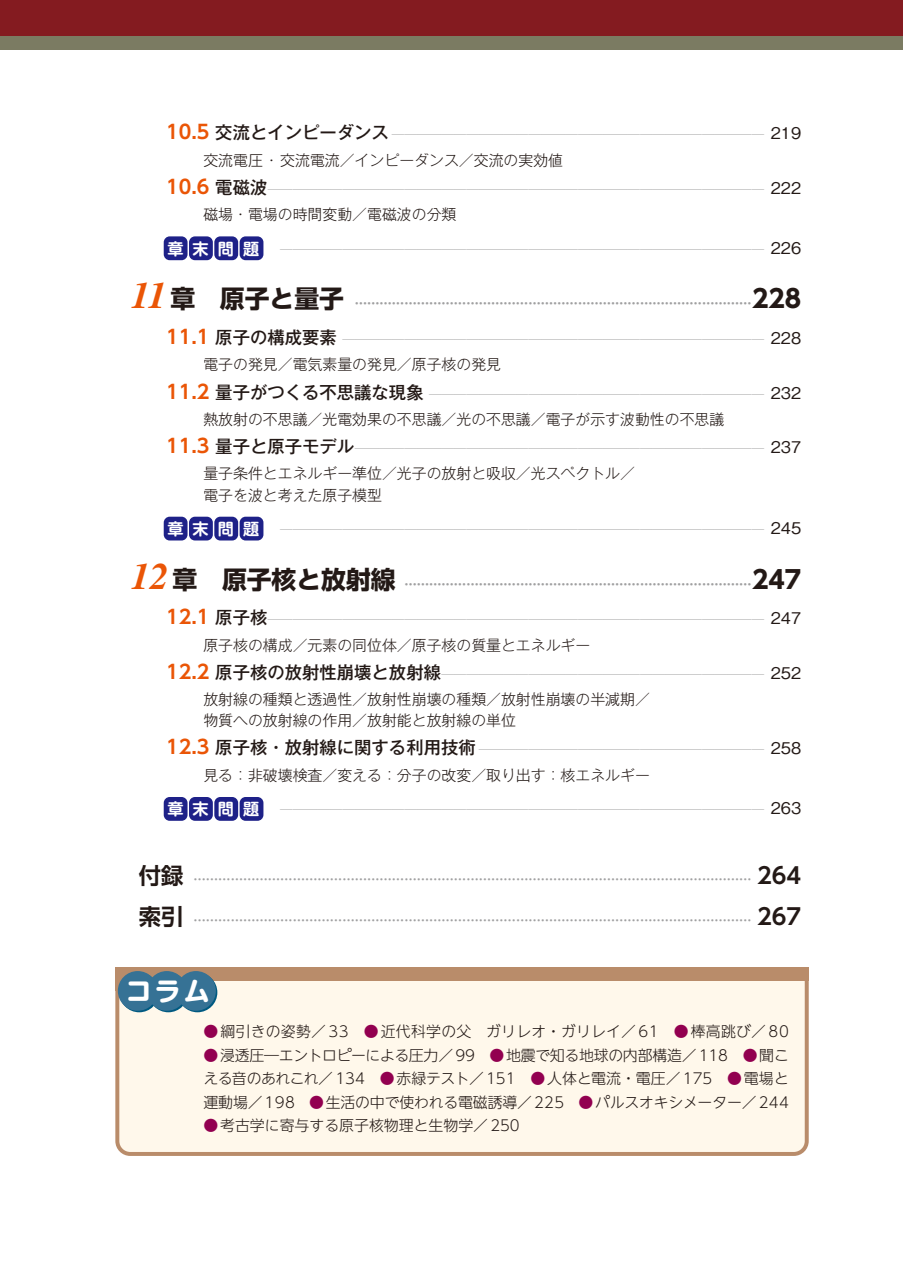
<style>
.page{position:relative;width:903px;height:1275px;background:#fff}
.page>*{position:absolute;margin:0;border:0;box-sizing:border-box;transform-origin:0 0}
.t1{font:26.07px "Shin M Go Pr 6 Bold 90 pv RKSJ H";color:#fff}
.t2{font:16.1px "UD Shin M Go Pr 6 N De Bold 90 pv RKSJ H";letter-spacing:.57em;color:#fff}
.t3{font:14.88px/21.2px "Gothic MB101 Pr 6 Light 90 pv RKSJ H";color:#231916}
.t4{font:14.88px/23.6px "UD Shin Go NT Pr 6 Light 90 pv RKSJ H";color:#231916}
.t5{font:14.88px "UD Shin Go NT Pr 6 Light 90 pv RKSJ H";letter-spacing:.02em;color:#231916}
.t6{font:12.42px "Gothic MB101 Pr 6 Medium 90 pv RKSJ H";color:#a0a0a1}
.t7{font:12.42px "UD Shin Go NT Pr 6 De Bold 90 pv RKSJ H";color:#a0a0a1}
.t8{font:12.42px "UD Shin Go NT Pr 6 Bold 90 pv RKSJ H";color:#a0a0a1}
.s1{font-family:"UD Shin Go NT Pr 6 De Bold 90 pv RKSJ H";font-size:19.07px;color:#ea5506}
.s2{font-size:17.32px;color:#231916}
.s3{font-family:"Gothic BBB Pr 6 Medium 90 pv RKSJ H";font-size:16.1px;color:#231916}
.s4{font-family:"Times";font-weight:700;font-style:italic;font-size:37.27px;color:#ea5506}
.s5{font-size:24.85px;color:#231916}
.s6{font-size:22.4px;color:#231916}
.s7{color:#920050}
</style>
<div class="page">
<div style="left:0;top:0;width:903px;height:50px;background:#841b20"></div>
<div style="left:0;top:36px;width:903px;height:14px;background:#7b7b62"></div>
<div style="left:164px;top:236px;width:24px;height:24px;background:#1e2188;border-radius:6px"></div>
<div style="left:189px;top:236px;width:24px;height:24px;background:#1e2188;border-radius:6px"></div>
<div style="left:214px;top:236px;width:24px;height:24px;background:#1e2188;border-radius:6px"></div>
<div style="left:240px;top:236px;width:23px;height:24px;background:#1e2188;border-radius:6px"></div>
<div style="left:164px;top:517px;width:24px;height:23px;background:#1e2188;border-radius:6px"></div>
<div style="left:189px;top:517px;width:24px;height:23px;background:#1e2188;border-radius:6px"></div>
<div style="left:214px;top:517px;width:24px;height:23px;background:#1e2188;border-radius:6px"></div>
<div style="left:240px;top:517px;width:23px;height:23px;background:#1e2188;border-radius:6px"></div>
<div style="left:164px;top:797px;width:24px;height:24px;background:#1e2188;border-radius:6px"></div>
<div style="left:189px;top:797px;width:24px;height:24px;background:#1e2188;border-radius:6px"></div>
<div style="left:214px;top:797px;width:24px;height:24px;background:#1e2188;border-radius:6px"></div>
<div style="left:240px;top:797px;width:23px;height:24px;background:#1e2188;border-radius:6px"></div>
<div style="left:117px;top:969px;width:690px;height:185px;background:#fff8eb;border-radius:13px"></div>
<div style="left:115px;top:967px;width:694px;height:189px;border:4px solid #b98c6a;border-radius:13px"></div>
<svg style="left:115px;top:981px;width:5px;height:10px"></svg>
<div style="left:115px;top:967px;width:694px;height:14px;background:#b98c6a"></div>
<svg style="left:119px;top:972px;width:40px;height:40px"></svg>
<svg style="left:148px;top:972px;width:40px;height:40px"></svg>
<svg style="left:178px;top:972px;width:39px;height:40px"></svg>
<div style="left:118px;top:971px;width:40px;height:40px;background:#367295;border-radius:50%"></div>
<div style="left:147px;top:971px;width:40px;height:40px;background:#367295;border-radius:50%"></div>
<div style="left:176px;top:971px;width:40px;height:40px;background:#367295;border-radius:50%"></div>
<p class="t6" style="left:166px;top:130px;width:636px"><span class="s1">10.5</span> <span class="s2">交流とインピーダンス</span> ────────────────────────────── <span class="s3">219</span></p>
<p class="t3" style="left:203px;top:151px;width:361px">交流電圧 ・ 交流電流／インピーダンス／交流の実効値</p>
<p class="t6" style="left:166px;top:185px;width:636px"><span class="s1">10.6</span> <span class="s2">電磁波</span>──────────────────────────────────────── <span class="s3">222</span></p>
<p class="t3" style="left:203px;top:206px;width:254px">磁場・電場の時間変動／電磁波の分類</p>
<p class="t2" style="left:167px;top:242px;width:94px">章末問題</p>
<p class="t6" style="left:280px;top:244px;width:522px">─────────────────────────────────────── <span class="s3">226</span></p>
<p class="t8" style="left:131px;top:299px;width:671px"><span class="s4">11</span><span class="s5">章　原子と量子</span> ……………………………………………………………………………………<span class="s5">228</span></p>
<p class="t6" style="left:166px;top:335px;width:636px"><span class="s1">11.1</span> <span class="s2">原子の構成要素</span> ────────────────────────────────── <span class="s3">228</span></p>
<p class="t3" style="left:203px;top:356px;width:299px">電子の発見／電気素量の発見／原子核の発見</p>
<p class="t6" style="left:166px;top:389px;width:636px"><span class="s1">11.2</span> <span class="s2">量子がつくる不思議な現象</span> ─────────────────────────── <span class="s3">232</span></p>
<p class="t3" style="left:203px;top:411px;width:522px">熱放射の不思議／光電効果の不思議／光の不思議／電子が示す波動性の不思議</p>
<p class="t6" style="left:166px;top:444px;width:636px"><span class="s1">11.3</span> <span class="s2">量子と原子モデル</span>───────────────────────────────── <span class="s3">237</span></p>
<p class="t3" style="left:203px;top:465px;width:433px">量子条件とエネルギー準位／光子の放射と吸収／光スペクトル／電子を波と考えた原子模型</p>
<p class="t2" style="left:167px;top:523px;width:94px">章末問題</p>
<p class="t6" style="left:280px;top:524px;width:522px">─────────────────────────────────────── <span class="s3">245</span></p>
<p class="t8" style="left:131px;top:579px;width:671px"><span class="s4">12</span><span class="s5">章　原子核と放射線</span> …………………………………………………………………………<span class="s5">247</span></p>
<p class="t6" style="left:166px;top:615px;width:636px"><span class="s1">12.1</span> <span class="s2">原子核</span>──────────────────────────────────────── <span class="s3">247</span></p>
<p class="t3" style="left:203px;top:636px;width:388px">原子核の構成／元素の同位体／原子核の質量とエネルギー</p>
<p class="t6" style="left:166px;top:669px;width:636px"><span class="s1">12.2</span> <span class="s2">原子核の放射性崩壊と放射線</span>────────────────────────── <span class="s3">252</span></p>
<p class="t3" style="left:203px;top:691px;width:448px">放射線の種類と透過性／放射性崩壊の種類／放射性崩壊の半減期／物質への放射線の作用／放射能と放射線の単位</p>
<p class="t6" style="left:166px;top:745px;width:636px"><span class="s1">12.3</span> <span class="s2">原子核・放射線に関する利用技術</span> ─────────────────────── <span class="s3">258</span></p>
<p class="t3" style="left:203px;top:767px;width:448px">見る：非破壊検査／変える：分子の改変／取り出す：核エネルギー</p>
<p class="t2" style="left:167px;top:803px;width:94px">章末問題</p>
<p class="t6" style="left:280px;top:805px;width:522px">─────────────────────────────────────── <span class="s3">263</span></p>
<p class="t7" style="left:139px;top:875px;width:664px"><span class="s6">付録</span> ……………………………………………………………………………………………………………………… <span class="s6">264</span></p>
<p class="t7" style="left:139px;top:916px;width:664px"><span class="s6">索引</span> ……………………………………………………………………………………………………………………… <span class="s6">267</span></p>
<h1 class="t1" style="left:126px;top:981px;width:86px">コ ラ ム</h1>
<p class="t5" style="left:203px;top:1026px;width:602px"><span class="s7">●</span>綱引きの姿勢／ 33　<span class="s7">●</span>近代科学の父 ガリレオ・ガリレイ／ 61　<span class="s7">●</span>棒高跳び／ 80　</p>
<p class="t4" style="left:203px;top:1045px;width:601px"><span class="s7">●</span>浸透圧―エントロピーによる圧力／ 99　<span class="s7">●</span>地震で知る地球の内部構造／ 118　<span class="s7">●</span>聞こえる音のあれこれ／ 134　<span class="s7">●</span>赤緑テスト／ 151　<span class="s7">●</span>人体と電流・電圧／ 175　<span class="s7">●</span>電場と運動場／198　<span class="s7">●</span>生活の中で使われる電磁誘導／225　<span class="s7">●</span>パルスオキシメーター／244　</p>
<p class="t4" style="left:203px;top:1116px;width:318px"><span class="s7">●</span>考古学に寄与する原子核物理と生物学／ 250</p>
</div>
